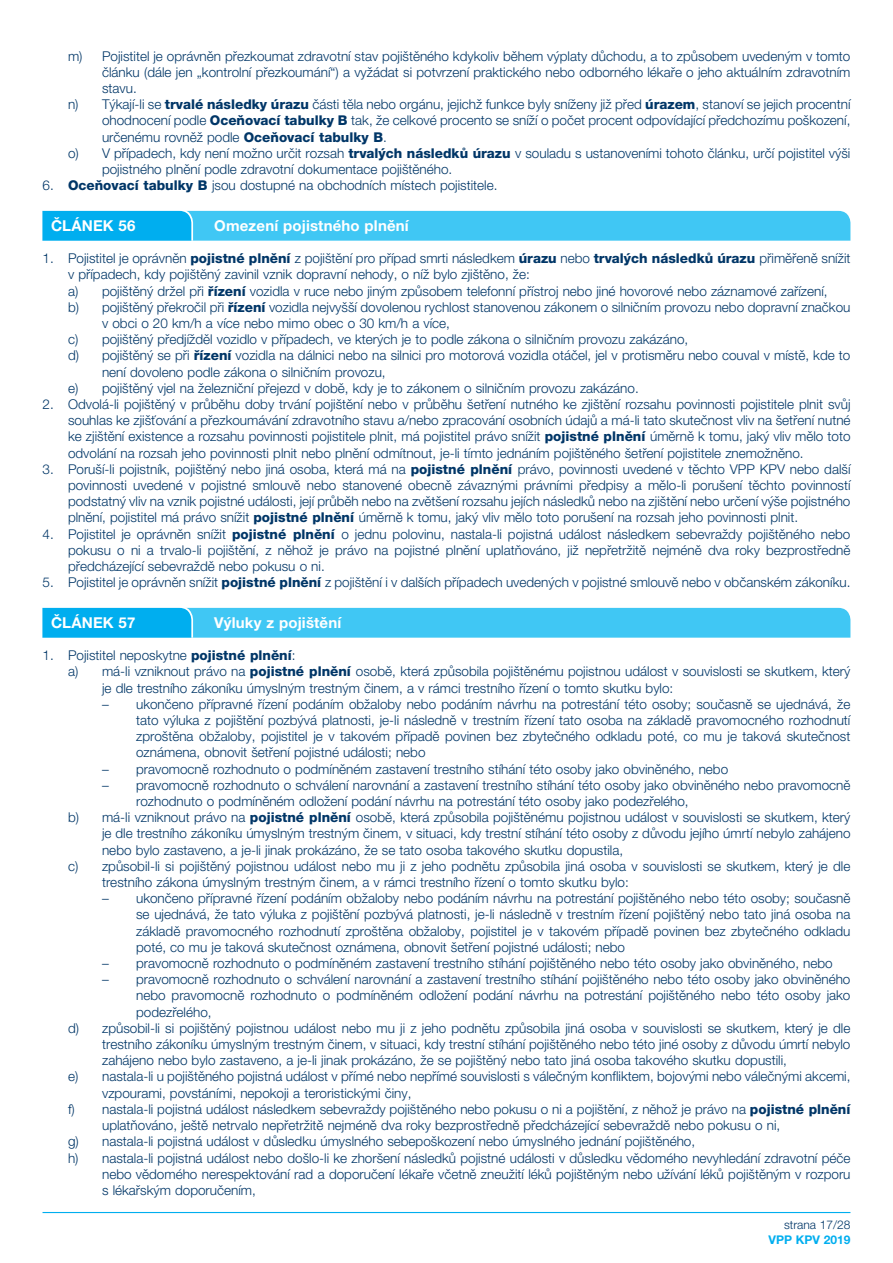
<style>
.page{position:relative;width:893px;height:1263px;background:#fff}
.page>*{position:absolute;margin:0;border:0;box-sizing:border-box;transform-origin:0 0}
.t1{font:700 15px "Helvetica Neue LT Pro";letter-spacing:.01em;color:#fff}
.t2{font:300 13.5px/16.2px "Helvetica Neue LT Pro";color:#003667;text-align:justify}
.t3{font:300 12px "Helvetica Neue LT Pro";color:#003667}
.t4{font:700 12px "Helvetica Neue LT Pro";color:#00aeef}
.s1{font-weight:800}
</style>
<div class="page">
<hr style="left:43px;top:1212px;width:807px;height:1px;background:#00aeef">
<svg style="left:43px;top:210px;width:807px;height:31px;background:#3cc4f3"></svg>
<svg style="left:43px;top:607px;width:807px;height:31px;background:#3cc4f3"></svg>
<p class="t2" style="left:68px;top:47px;width:784px">m) Pojistitel je oprávněn přezkoumat zdravotní stav pojištěného kdykoliv během výplaty důchodu, a to způsobem uvedeným v tomto</p>
<p class="t2" style="left:102px;top:64px;width:750px">článku (dále jen „kontrolní přezkoumání“) a vyžádat si potvrzení praktického nebo odborného lékaře o jeho aktuálním zdravotním</p>
<p class="t2" style="left:102px;top:80px;width:34px">stavu.</p>
<p class="t2" style="left:68px;top:96px;width:784px">n) Týkají-li se <span class="s1">trvalé následky úrazu</span> části těla nebo orgánu, jejichž funkce byly sníženy již před <span class="s1">úrazem</span>, stanoví se jejich procentní</p>
<p class="t2" style="left:102px;top:112px;width:750px">ohodnocení podle <span class="s1">Oceňovací tabulky B</span> tak, že celkové procento se sníží o počet procent odpovídající předchozímu poškození,</p>
<p class="t2" style="left:102px;top:128px;width:284px">určenému rovněž podle <span class="s1">Oceňovací tabulky B</span>.</p>
<p class="t2" style="left:68px;top:145px;width:784px">o) V případech, kdy není možno určit rozsah <span class="s1">trvalých následků úrazu</span> v souladu s ustanoveními tohoto článku, určí pojistitel výši</p>
<p class="t2" style="left:102px;top:161px;width:349px">pojistného plnění podle zdravotní dokumentace pojištěného.</p>
<p class="t2" style="left:43px;top:177px;width:454px">6. <span class="s1">Oceňovací tabulky B</span> jsou dostupné na obchodních místech pojistitele.</p>
<p class="t1" style="left:51px;top:216px;width:86px">ČLÁNEK 56</p>
<p class="t1" style="left:214px;top:216px;width:196px">Omezení pojistného plnění</p>
<p class="t2" style="left:43px;top:250px;width:809px">1. Pojistitel je oprávněn <span class="s1">pojistné plnění</span> z pojištění pro případ smrti následkem <span class="s1">úrazu</span> nebo <span class="s1">trvalých následků úrazu</span> přiměřeně snížit</p>
<p class="t2" style="left:68px;top:266px;width:463px">v případech, kdy pojištěný zavinil vznik dopravní nehody, o níž bylo zjištěno, že:</p>
<p class="t2" style="left:68px;top:282px;width:761px">a) pojištěný držel při <span class="s1">řízení</span> vozidla v ruce nebo jiným způsobem telefonní přístroj nebo jiné hovorové nebo záznamové zařízení,</p>
<p class="t2" style="left:68px;top:299px;width:784px">b) pojištěný překročil při <span class="s1">řízení</span> vozidla nejvyšší dovolenou rychlost stanovenou zákonem o silničním provozu nebo dopravní značkou</p>
<p class="t2" style="left:102px;top:315px;width:349px">v obci o 20 km/h a více nebo mimo obec o 30 km/h a více,</p>
<p class="t2" style="left:68px;top:331px;width:622px">c) pojištěný předjížděl vozidlo v případech, ve kterých je to podle zákona o silničním provozu zakázáno,</p>
<p class="t2" style="left:68px;top:347px;width:784px">d) pojištěný se při <span class="s1">řízení</span> vozidla na dálnici nebo na silnici pro motorová vozidla otáčel, jel v protisměru nebo couval v místě, kde to</p>
<p class="t2" style="left:102px;top:363px;width:285px">není dovoleno podle zákona o silničním provozu,</p>
<p class="t2" style="left:68px;top:380px;width:570px">e) pojištěný vjel na železniční přejezd v době, kdy je to zákonem o silničním provozu zakázáno.</p>
<p class="t2" style="left:68px;top:396px;width:784px;text-indent:-26px">2. Odvolá-li pojištěný v průběhu doby trvání pojištění nebo v průběhu šetření nutného ke zjištění rozsahu povinnosti pojistitele plnit svůj souhlas ke zjišťování a přezkoumávání zdravotního stavu a/nebo zpracování osobních údajů a má-li tato skutečnost vliv na šetření nutné ke zjištění existence a rozsahu povinnosti pojistitele plnit, má pojistitel právo snížit <span class="s1">pojistné plnění</span> úměrně k tomu, jaký vliv mělo toto odvolání na rozsah jeho povinnosti plnit nebo plnění odmítnout, je-li tímto jednáním pojištěného šetření pojistitele znemožněno.</p>
<p class="t2" style="left:68px;top:461px;width:784px;text-indent:-26px">3. Poruší-li pojistník, pojištěný nebo jiná osoba, která má na <span class="s1">pojistné plnění</span> právo, povinnosti uvedené v těchto VPP KPV nebo další povinnosti uvedené v pojistné smlouvě nebo stanovené obecně závaznými právními předpisy a mělo-li porušení těchto povinností podstatný vliv na vznik pojistné události, její průběh nebo na zvětšení rozsahu jejích následků nebo na zjištění nebo určení výše pojistného plnění, pojistitel má právo snížit <span class="s1">pojistné plnění</span> úměrně k tomu, jaký vliv mělo toto porušení na rozsah jeho povinnosti plnit.</p>
<p class="t2" style="left:68px;top:525px;width:784px;text-indent:-26px">4. Pojistitel je oprávněn snížit <span class="s1">pojistné plnění</span> o jednu polovinu, nastala-li pojistná událost následkem sebevraždy pojištěného nebo pokusu o ni a trvalo-li pojištění, z něhož je právo na pojistné plnění uplatňováno, již nepřetržitě nejméně dva roky bezprostředně předcházející sebevraždě nebo pokusu o ni.</p>
<p class="t2" style="left:43px;top:574px;width:807px">5. Pojistitel je oprávněn snížit <span class="s1">pojistné plnění</span> z pojištění i v dalších případech uvedených v pojistné smlouvě nebo v občanském zákoníku.</p>
<p class="t1" style="left:51px;top:613px;width:86px">ČLÁNEK 57</p>
<p class="t1" style="left:214px;top:613px;width:128px">Výluky z pojištění</p>
<p class="t2" style="left:43px;top:647px;width:254px">1. Pojistitel neposkytne <span class="s1">pojistné plnění</span>:</p>
<p class="t2" style="left:68px;top:663px;width:784px">a) má-li vzniknout právo na <span class="s1">pojistné plnění</span> osobě, která způsobila pojištěnému pojistnou událost v souvislosti se skutkem, který</p>
<p class="t2" style="left:102px;top:679px;width:573px">je dle trestního zákoníku úmyslným trestným činem, a v rámci trestního řízení o tomto skutku bylo:</p>
<p class="t2" style="left:136px;top:696px;width:716px;text-indent:-34px">– ukončeno přípravné řízení podáním obžaloby nebo podáním návrhu na potrestání této osoby; současně se ujednává, že tato výluka z pojištění pozbývá platnosti, je-li následně v trestním řízení tato osoba na základě pravomocného rozhodnutí zproštěna obžaloby, pojistitel je v takovém případě povinen bez zbytečného odkladu poté, co mu je taková skutečnost oznámena, obnovit šetření pojistné události; nebo</p>
<p class="t2" style="left:102px;top:760px;width:628px">– pravomocně rozhodnuto o podmíněném zastavení trestního stíhání této osoby jako obviněného, nebo</p>
<p class="t2" style="left:102px;top:777px;width:750px">– pravomocně rozhodnuto o schválení narovnání a zastavení trestního stíhání této osoby jako obviněného nebo pravomocně</p>
<p class="t2" style="left:136px;top:793px;width:554px">rozhodnuto o podmíněném odložení podání návrhu na potrestání této osoby jako podezřelého,</p>
<p class="t2" style="left:68px;top:809px;width:784px">b) má-li vzniknout právo na <span class="s1">pojistné plnění</span> osobě, která způsobila pojištěnému pojistnou událost v souvislosti se skutkem, který</p>
<p class="t2" style="left:102px;top:825px;width:750px">je dle trestního zákoníku úmyslným trestným činem, v situaci, kdy trestní stíhání této osoby z důvodu jejího úmrtí nebylo zahájeno</p>
<p class="t2" style="left:102px;top:841px;width:523px">nebo bylo zastaveno, a je-li jinak prokázáno, že se tato osoba takového skutku dopustila,</p>
<p class="t2" style="left:68px;top:858px;width:784px">c) způsobil-li si pojištěný pojistnou událost nebo mu ji z jeho podnětu způsobila jiná osoba v souvislosti se skutkem, který je dle</p>
<p class="t2" style="left:102px;top:874px;width:528px">trestního zákona úmyslným trestným činem, a v rámci trestního řízení o tomto skutku bylo:</p>
<p class="t2" style="left:136px;top:890px;width:716px;text-indent:-34px">– ukončeno přípravné řízení podáním obžaloby nebo podáním návrhu na potrestání pojištěného nebo této osoby; současně se ujednává, že tato výluka z pojištění pozbývá platnosti, je-li následně v trestním řízení pojištěný nebo tato jiná osoba na základě pravomocného rozhodnutí zproštěna obžaloby, pojistitel je v takovém případě povinen bez zbytečného odkladu poté, co mu je taková skutečnost oznámena, obnovit šetření pojistné události; nebo</p>
<p class="t2" style="left:102px;top:955px;width:732px">– pravomocně rozhodnuto o podmíněném zastavení trestního stíhání pojištěného nebo této osoby jako obviněného, nebo</p>
<p class="t2" style="left:102px;top:971px;width:750px">– pravomocně rozhodnuto o schválení narovnání a zastavení trestního stíhání pojištěného nebo této osoby jako obviněného</p>
<p class="t2" style="left:136px;top:987px;width:716px">nebo pravomocně rozhodnuto o podmíněném odložení podání návrhu na potrestání pojištěného nebo této osoby jako</p>
<p class="t2" style="left:136px;top:1003px;width:77px">podezřelého,</p>
<p class="t2" style="left:68px;top:1020px;width:784px">d) způsobil-li si pojištěný pojistnou událost nebo mu ji z jeho podnětu způsobila jiná osoba v souvislosti se skutkem, který je dle</p>
<p class="t2" style="left:102px;top:1036px;width:750px">trestního zákoníku úmyslným trestným činem, v situaci, kdy trestní stíhání pojištěného nebo této jiné osoby z důvodu úmrtí nebylo</p>
<p class="t2" style="left:102px;top:1052px;width:686px">zahájeno nebo bylo zastaveno, a je-li jinak prokázáno, že se pojištěný nebo tato jiná osoba takového skutku dopustili,</p>
<p class="t2" style="left:68px;top:1068px;width:784px">e) nastala-li u pojištěného pojistná událost v přímé nebo nepřímé souvislosti s válečným konfliktem, bojovými nebo válečnými akcemi,</p>
<p class="t2" style="left:102px;top:1084px;width:311px">vzpourami, povstáními, nepokoji a teroristickými činy,</p>
<p class="t2" style="left:68px;top:1101px;width:784px">f) nastala-li pojistná událost následkem sebevraždy pojištěného nebo pokusu o ni a pojištění, z něhož je právo na <span class="s1">pojistné plnění</span></p>
<p class="t2" style="left:102px;top:1117px;width:680px">uplatňováno, ještě netrvalo nepřetržitě nejméně dva roky bezprostředně předcházející sebevraždě nebo pokusu o ni,</p>
<p class="t2" style="left:68px;top:1133px;width:629px">g) nastala-li pojistná událost v důsledku úmyslného sebepoškození nebo úmyslného jednání pojištěného,</p>
<p class="t2" style="left:68px;top:1149px;width:784px">h) nastala-li pojistná událost nebo došlo-li ke zhoršení následků pojistné události v důsledku vědomého nevyhledání zdravotní péče</p>
<p class="t2" style="left:102px;top:1165px;width:750px">nebo vědomého nerespektování rad a doporučení lékaře včetně zneužití léků pojištěným nebo užívání léků pojištěným v rozporu</p>
<p class="t2" style="left:102px;top:1182px;width:155px">s lékařským doporučením,</p>
<p class="t3" style="left:784px;top:1218px;width:68px">strana 17/28</p>
<p class="t4" style="left:769px;top:1232px;width:83px">VPP KPV 2019</p>
</div>
